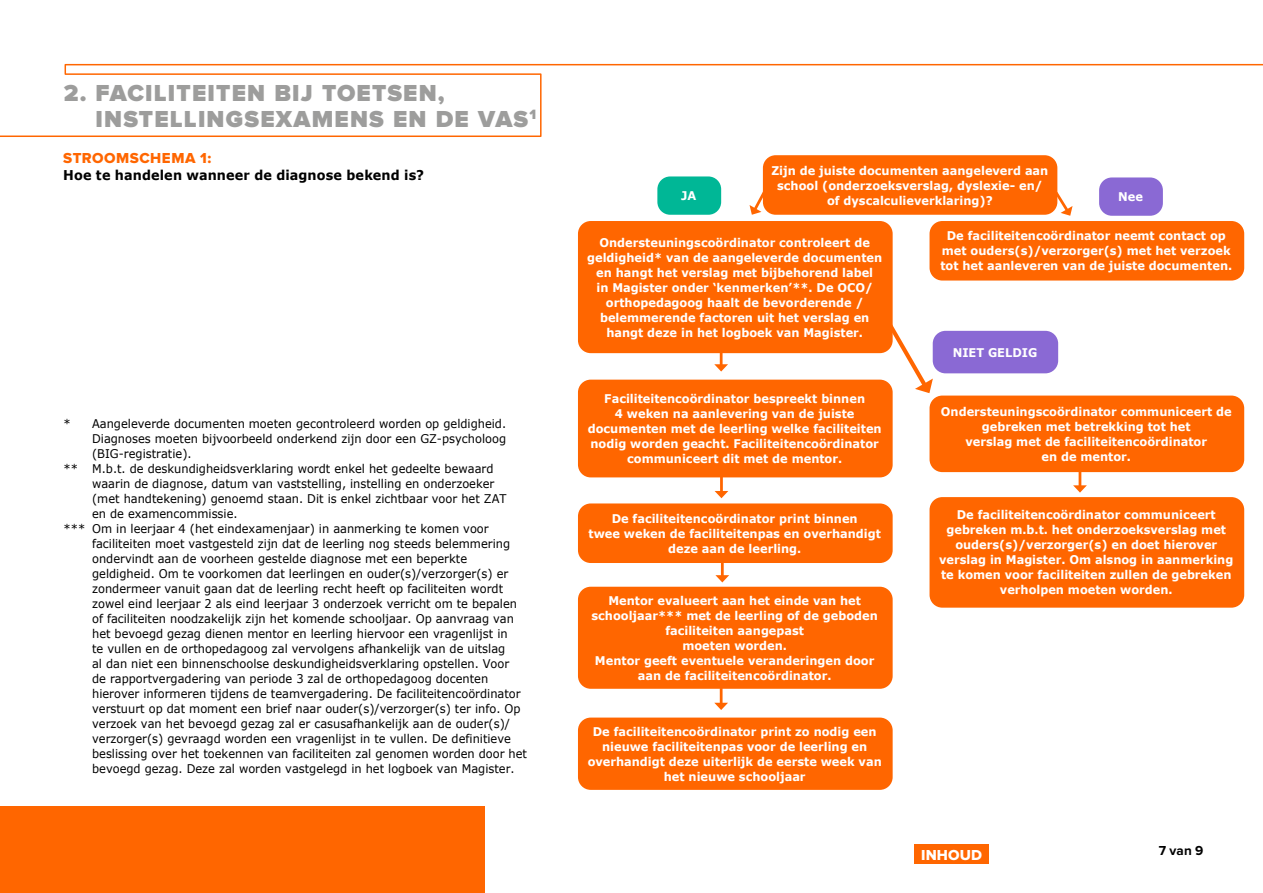
<style>
.page{position:relative;width:1263px;height:893px;background:#fff}
.page>*{position:absolute;margin:0;border:0;box-sizing:border-box;transform-origin:0 0}
.t1{font:900 24px/25.5px "Proxima Nova";letter-spacing:.05em;color:#9d9d9c}
.t2{font:15px "Proxima Nova Extrabld";letter-spacing:.035em;color:#f60}
.t3{font:15px "Proxima Nova Extrabld";letter-spacing:.01em;color:#fff}
.t4{font:700 13.5px "Verdana";letter-spacing:.01em;color:#000;scale:.95 1}
.t5{font:700 13.5px "Proxima Nova";color:#000}
.t6{font:12px "Verdana";color:#000;scale:.95 1}
.t7{font:700 12px/15px "Verdana";color:#fff;text-align:center;scale:.95 1}
</style>
<div class="page">
<div style="left:0;top:807px;width:485px;height:86px;background:#f60"></div>
<svg style="left:0;top:63px;width:1263px;height:74px"></svg>
<div style="left:763px;top:155px;width:294px;height:60px;background:#f60;border-radius:13px"></div>
<div style="left:578px;top:221px;width:315px;height:132px;background:#f60;border-radius:13px"></div>
<div style="left:929px;top:221px;width:315px;height:60px;background:#f60;border-radius:13px"></div>
<div style="left:578px;top:587px;width:315px;height:102px;background:#f60;border-radius:13px"></div>
<div style="left:578px;top:718px;width:315px;height:72px;background:#f60;border-radius:13px"></div>
<div style="left:929px;top:396px;width:315px;height:76px;background:#f60;border-radius:13px"></div>
<div style="left:929px;top:497px;width:315px;height:111px;background:#f60;border-radius:13px"></div>
<svg style="left:714px;top:688px;width:14px;height:22px"></svg>
<svg style="left:714px;top:353px;width:14px;height:19px"></svg>
<svg style="left:1073px;top:472px;width:14px;height:21px"></svg>
<svg style="left:1055px;top:192px;width:17px;height:24px"></svg>
<svg style="left:888px;top:324px;width:45px;height:69px"></svg>
<div style="left:578px;top:380px;width:315px;height:97px;background:#f60;border-radius:13px"></div>
<svg style="left:714px;top:477px;width:14px;height:21px"></svg>
<div style="left:578px;top:503px;width:315px;height:60px;background:#f60;border-radius:13px"></div>
<svg style="left:715px;top:563px;width:14px;height:19px"></svg>
<svg style="left:749px;top:190px;width:17px;height:25px"></svg>
<div style="left:657px;top:176px;width:64px;height:39px;background:#00b796;border-radius:13px"></div>
<div style="left:933px;top:331px;width:125px;height:42px;background:#8a69d4;border-radius:13px"></div>
<div style="left:1099px;top:177px;width:64px;height:39px;background:#8a69d4;border-radius:13px"></div>
<div style="left:914px;top:845px;width:75px;height:19px;background:#f60"></div>
<h1 class="t1" style="left:96px;top:81px;width:442px;text-indent:-32px">2. FACILITEITEN BIJ TOETSEN,<br>INSTELLINGSEXAMENS EN DE VAS<sup>1</sup></h1>
<p class="t2" style="left:63px;top:150px;width:150px">STROOMSCHEMA 1:</p>
<p class="t4" style="left:63px;top:166px;width:381px">Hoe te handelen wanneer de diagnose bekend is?</p>
<p class="t7" style="left:771px;top:162px;width:293px">Zijn de juiste documenten aangeleverd aan school (onderzoeksverslag, dyslexie- en/ of dyscalculieverklaring)?</p>
<p class="t7" style="left:587px;top:235px;width:312px">Ondersteuningscoördinator controleert de geldigheid* van de aangeleverde documenten en hangt het verslag met bijbehorend label<br>in Magister onder ‘kenmerken’**. De OCO/ orthopedagoog haalt de bevorderende / belemmerende factoren uit het verslag en hangt deze in het logboek van Magister.</p>
<p class="t7" style="left:940px;top:228px;width:309px">De faciliteitencoördinator neemt contact op met ouders(s)/verzorger(s) met het verzoek tot het aanleveren van de juiste documenten.</p>
<p class="t7" style="left:681px;top:188px;width:17px">JA</p>
<p class="t7" style="left:1118px;top:189px;width:28px">Nee</p>
<p class="t6" style="left:64px;top:416px;width:467px">* Aangeleverde documenten moeten gecontroleerd worden op geldigheid.</p>
<p class="t6" style="left:92px;top:431px;width:437px">Diagnoses moeten bijvoorbeeld onderkend zijn door een GZ-psycholoog</p>
<p class="t6" style="left:92px;top:446px;width:106px">(BIG-registratie).</p>
<p class="t6" style="left:64px;top:461px;width:454px">** M.b.t. de deskundigheidsverklaring wordt enkel het gedeelte bewaard</p>
<p class="t6" style="left:92px;top:476px;width:425px">waarin de diagnose, datum van vaststelling, instelling en onderzoeker</p>
<p class="t6" style="left:92px;top:491px;width:438px">(met handtekening) genoemd staan. Dit is enkel zichtbaar voor het ZAT</p>
<p class="t6" style="left:92px;top:506px;width:155px">en de examencommissie.</p>
<p class="t6" style="left:64px;top:521px;width:449px">*** Om in leerjaar 4 (het eindexamenjaar) in aanmerking te komen voor</p>
<p class="t6" style="left:92px;top:536px;width:441px">faciliteiten moet vastgesteld zijn dat de leerling nog steeds belemmering</p>
<p class="t6" style="left:92px;top:551px;width:396px">ondervindt aan de voorheen gestelde diagnose met een beperkte</p>
<p class="t6" style="left:92px;top:566px;width:440px">geldigheid. Om te voorkomen dat leerlingen en ouder(s)/verzorger(s) er</p>
<p class="t6" style="left:92px;top:581px;width:434px">zondermeer vanuit gaan dat de leerling recht heeft op faciliteiten wordt</p>
<p class="t6" style="left:92px;top:596px;width:449px">zowel eind leerjaar 2 als eind leerjaar 3 onderzoek verricht om te bepalen</p>
<p class="t6" style="left:92px;top:611px;width:446px">of faciliteiten noodzakelijk zijn het komende schooljaar. Op aanvraag van</p>
<p class="t6" style="left:92px;top:626px;width:439px">het bevoegd gezag dienen mentor en leerling hiervoor een vragenlijst in</p>
<p class="t6" style="left:92px;top:641px;width:436px">te vullen en de orthopedagoog zal vervolgens afhankelijk van de uitslag</p>
<p class="t6" style="left:92px;top:656px;width:441px">al dan niet een binnenschoolse deskundigheidsverklaring opstellen. Voor</p>
<p class="t6" style="left:92px;top:671px;width:418px">de rapportvergadering van periode 3 zal de orthopedagoog docenten</p>
<p class="t6" style="left:92px;top:686px;width:453px">hierover informeren tijdens de teamvergadering. De faciliteitencoördinator</p>
<p class="t6" style="left:92px;top:701px;width:453px">verstuurt op dat moment een brief naar ouder(s)/verzorger(s) ter info. Op</p>
<p class="t6" style="left:92px;top:716px;width:441px">verzoek van het bevoegd gezag zal er casusafhankelijk aan de ouder(s)/</p>
<p class="t6" style="left:92px;top:731px;width:442px">verzorger(s) gevraagd worden een vragenlijst in te vullen. De definitieve</p>
<p class="t6" style="left:92px;top:746px;width:459px">beslissing over het toekennen van faciliteiten zal genomen worden door het</p>
<p class="t6" style="left:92px;top:761px;width:446px">bevoegd gezag. Deze zal worden vastgelegd in het logboek van Magister.</p>
<p class="t7" style="left:588px;top:391px;width:311px">Faciliteitencoördinator bespreekt binnen<br>4 weken na aanlevering van de juiste documenten met de leerling welke faciliteiten nodig worden geacht. Faciliteitencoördinator communiceert dit met de mentor.</p>
<p class="t7" style="left:588px;top:511px;width:309px">De faciliteitencoördinator print binnen<br>twee weken de faciliteitenpas en overhandigt deze aan de leerling.</p>
<p class="t7" style="left:591px;top:593px;width:303px">Mentor evalueert aan het einde van het schooljaar*** met de leerling of de geboden faciliteiten aangepast<br>moeten worden.<br>Mentor geeft eventuele veranderingen door aan de faciliteitencoördinator.</p>
<p class="t7" style="left:588px;top:724px;width:311px">De faciliteitencoördinator print zo nodig een nieuwe faciliteitenpas voor de leerling en overhandigt deze uiterlijk de eerste week van het nieuwe schooljaar</p>
<p class="t7" style="left:953px;top:345px;width:91px">NIET GELDIG</p>
<p class="t7" style="left:941px;top:404px;width:307px">Ondersteuningscoördinator communiceert de gebreken met betrekking tot het<br>verslag met de faciliteitencoördinator<br>en de mentor.</p>
<p class="t7" style="left:939px;top:507px;width:311px">De faciliteitencoördinator communiceert gebreken m.b.t. het onderzoeksverslag met ouders(s)/verzorger(s) en doet hierover verslag in Magister. Om alsnog in aanmerking te komen voor faciliteiten zullen de gebreken verholpen moeten worden.</p>
<p class="t3" style="left:921px;top:847px;width:62px">INHOUD</p>
<p class="t5" style="left:1159px;top:842px;width:46px">7 van 9</p>
</div>
